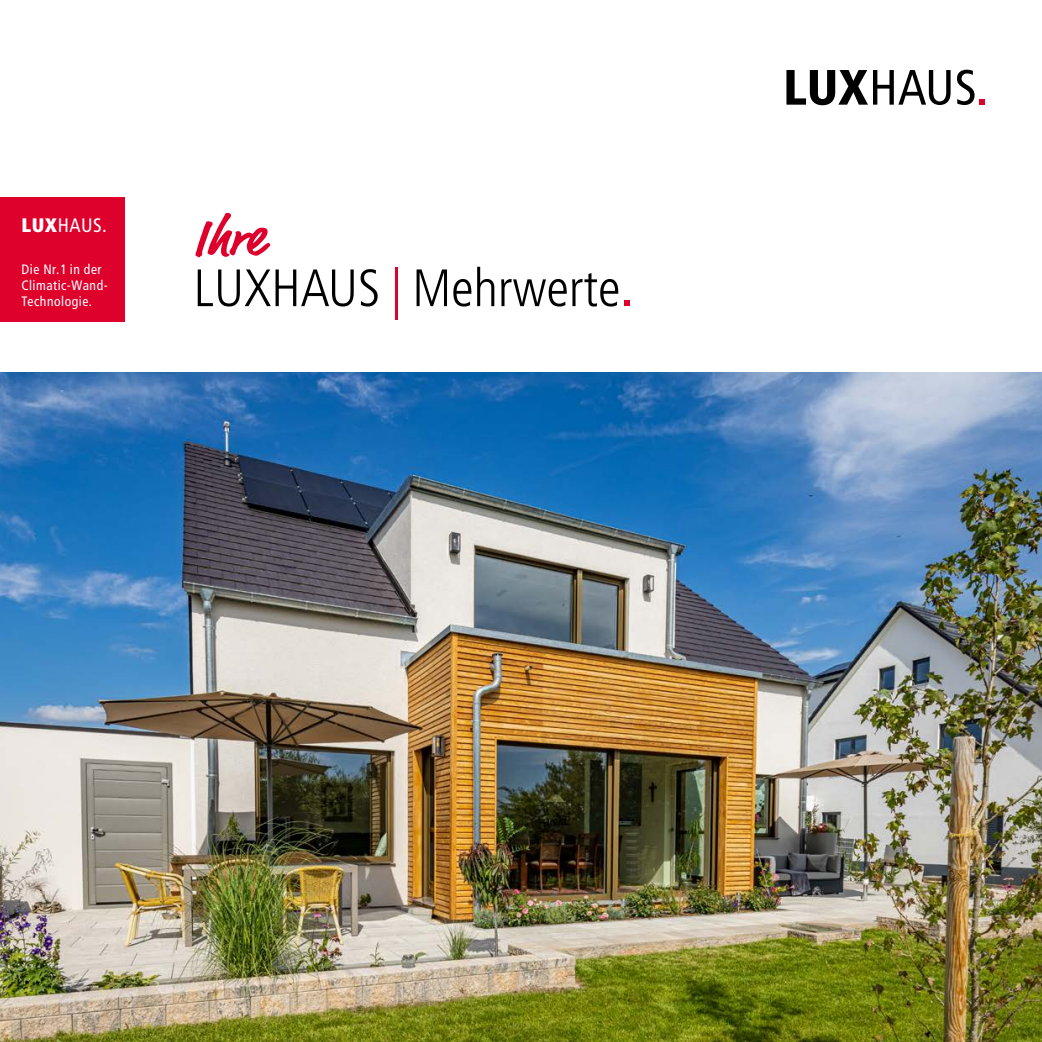
<style>
.page{position:relative;width:1042px;height:1042px;background:#fff}
.page>*{position:absolute;margin:0;border:0;box-sizing:border-box;transform-origin:0 0}
.t1{font:300 condensed 52.5px "Frutiger LT";color:#000}
.t2{font:700 52.5px "Market Offc";color:#de012c}
.t3{font:condensed 19.43px "Frutiger LT";color:#fff}
.t4{font:condensed 13.65px/16.3px "Frutiger LT";letter-spacing:.04em;color:#fff}
.s1{font-family:"Frutiger LT Com";font-weight:900}
.s2{color:#de012c}
.s3{font-weight:400;color:#de012c}
</style>
<div class="page">
<img style="left:0;top:372px;width:1042px;height:670px">
<div style="left:0;top:197px;width:124px;height:124px;background:#de012c"></div>
<svg style="left:786px;top:70px;width:199px;height:35px"></svg>
<h1 class="t2" style="left:193px;top:206px;width:72px">Ihre</h1>
<h2 class="t3" style="left:21px;top:213px;width:87px"><span class="s1">LUX</span>HAUS.</h2>
<p class="t4" style="left:21px;top:261px;width:88px">Die Nr. 1 in der<br>Climatic-Wand-<br>Technologie.</p>
<h1 class="t1" style="left:193px;top:258px;width:441px">LUXHAUS <span class="s2">|</span> Mehrwerte<span class="s3">.</span></h1>
</div>
